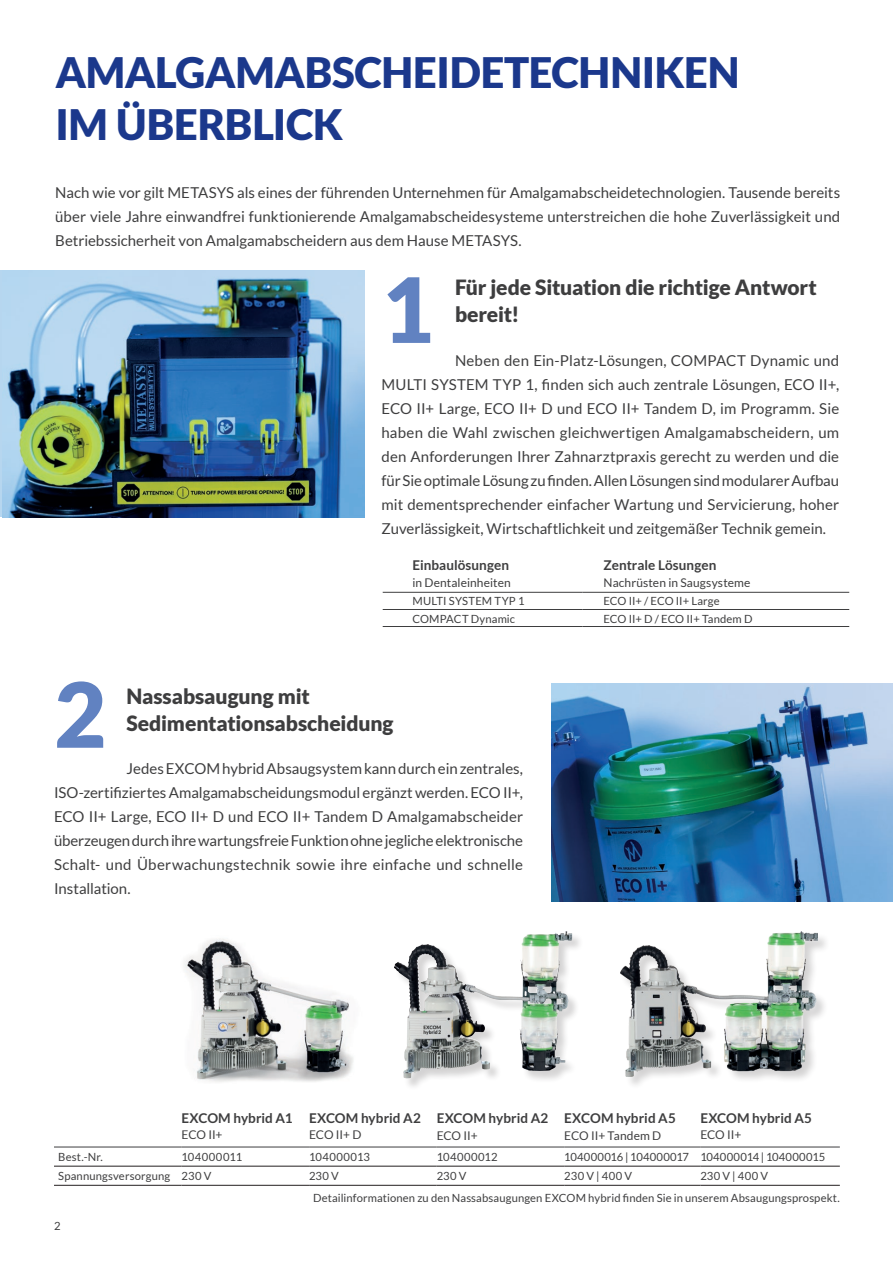
<style>
.page{position:relative;width:893px;height:1263px;background:#fff}
.page>*{position:absolute;margin:0;border:0;box-sizing:border-box;transform-origin:0 0}
.blau{font:900 90px "Lato";color:#6182c1}
.t1{font:900 42px/52.5px "Lato";letter-spacing:-.01em;color:#1b388c}
.t2{font:900 21px "Lato";letter-spacing:-.005em;color:#3e3e3f}
.Blocksatz_Lato_Regular_10_ANTHRA{font:15px/24px "Lato";color:#3e3e3f;text-align:justify}
.Tabelle_Überschrift_Grundschnitt_Lato_Re{font:700 13.5px "Lato";letter-spacing:.005em;color:#3e3e3f}
.Tabelle_Überschrift_Grundschnitt_Lato_Re-2{font:12px "Lato";letter-spacing:.005em;color:#3e3e3f}
.tabelle_Grundschnitt_Lato_Regular_7_5_AN{font:11.25px "Lato";letter-spacing:.01em;color:#3e3e3f}
.tabelle_Grundschnitt_Lato_Regular_7_5_AN-2{font:11.25px "Lato";letter-spacing:.035em;color:#3e3e3f}
</style>
<div class="page">
<img style="left:551px;top:683px;width:342px;height:218px">
<img style="left:184px;top:938px;width:169px;height:144px">
<div style="left:621px;top:931px;width:210px;height:159px;background:#231f20;opacity:.2"></div>
<img style="left:621px;top:931px;width:197px;height:146px">
<div style="left:394px;top:932px;width:190px;height:158px;background:#231f20;opacity:.2"></div>
<img style="left:506px;top:931px;width:60px;height:66px">
<img style="left:3px;top:270px;width:361px;height:247px">
<svg style="left:182px;top:1147px;width:658px;height:19px"></svg>
<hr style="left:54px;top:1166px;width:128px;height:1px;background:#231f20">
<hr style="left:182px;top:1166px;width:127px;height:1px;background:#231f20">
<hr style="left:309px;top:1166px;width:128px;height:1px;background:#231f20">
<hr style="left:437px;top:1166px;width:127px;height:1px;background:#231f20">
<hr style="left:564px;top:1166px;width:136px;height:1px;background:#231f20">
<hr style="left:700px;top:1166px;width:140px;height:1px;background:#231f20">
<hr style="left:54px;top:1146px;width:128px;height:1px;background:#3e3e3f">
<hr style="left:182px;top:1146px;width:127px;height:1px;background:#3e3e3f">
<hr style="left:309px;top:1146px;width:128px;height:1px;background:#3e3e3f">
<hr style="left:437px;top:1146px;width:127px;height:1px;background:#3e3e3f">
<hr style="left:564px;top:1146px;width:136px;height:1px;background:#3e3e3f">
<hr style="left:700px;top:1146px;width:140px;height:1px;background:#3e3e3f">
<hr style="left:54px;top:1185px;width:128px;height:1px;background:#231f20">
<hr style="left:182px;top:1185px;width:127px;height:1px;background:#231f20">
<hr style="left:309px;top:1185px;width:128px;height:1px;background:#231f20">
<hr style="left:437px;top:1185px;width:127px;height:1px;background:#231f20">
<hr style="left:564px;top:1185px;width:136px;height:1px;background:#231f20">
<hr style="left:700px;top:1185px;width:140px;height:1px;background:#231f20">
<hr style="left:383px;top:592px;width:199px;height:1px;background:#3e3e3f">
<hr style="left:582px;top:592px;width:267px;height:1px;background:#3e3e3f">
<hr style="left:383px;top:609px;width:199px;height:1px;background:#3e3e3f">
<hr style="left:383px;top:626px;width:199px;height:1px;background:#3e3e3f">
<hr style="left:582px;top:609px;width:267px;height:1px;background:#3e3e3f">
<hr style="left:582px;top:626px;width:267px;height:1px;background:#3e3e3f">
<p class="t1" style="left:56px;top:45px;width:686px">AMALGAMABSCHEIDETECHNIKEN<br>IM ÜBERBLICK</p>
<p class="Blocksatz_Lato_Regular_10_ANTHRA" style="left:55px;top:180px;width:786px">Nach wie vor gilt METASYS als eines der führenden Unternehmen für Amalgamabscheidetechnologien. Tausende bereits über viele Jahre einwandfrei funktionierende Amalgamabscheidesysteme unterstreichen die hohe Zuverlässigkeit und Betriebssicherheit von Amalgamabscheidern aus dem Hause METASYS.</p>
<p class="blau" style="left:381px;top:257px;width:54px">1</p>
<p class="t2" style="left:455px;top:275px;width:363px">Für jede Situation die richtige Antwort</p>
<p class="t2" style="left:455px;top:302px;width:66px">bereit!</p>
<p class="Blocksatz_Lato_Regular_10_ANTHRA" style="left:381px;top:348px;width:459px;text-indent:74px">Neben den Ein-Platz-Lösungen, COMPACT Dynamic und MULTI SYSTEM TYP 1, finden sich auch zentrale Lösungen, ECO II+, ECO II+ Large, ECO II+ D und ECO II+ Tandem D, im Programm. Sie haben die Wahl zwischen gleichwertigen Amalgamabscheidern, um den Anforderungen Ihrer Zahnarztpraxis gerecht zu werden und die für Sie optimale Lösung zu finden. Allen Lösungen sind modularer Aufbau mit dementsprechender einfacher Wartung und Servicierung, hoher Zuverlässigkeit, Wirtschaftlichkeit und zeitgemäßer Technik gemein.</p>
<p class="blau" style="left:54px;top:662px;width:54px">2</p>
<p class="Tabelle_Überschrift_Grundschnitt_Lato_Re" style="left:412px;top:557px;width:98px">Einbaulösungen</p>
<p class="Tabelle_Überschrift_Grundschnitt_Lato_Re" style="left:603px;top:557px;width:114px">Zentrale Lösungen</p>
<p class="Tabelle_Überschrift_Grundschnitt_Lato_Re-2" style="left:412px;top:576px;width:100px">in Dentaleinheiten</p>
<p class="Tabelle_Überschrift_Grundschnitt_Lato_Re-2" style="left:603px;top:576px;width:148px">Nachrüsten in Saugsysteme</p>
<p class="tabelle_Grundschnitt_Lato_Regular_7_5_AN" style="left:412px;top:595px;width:114px">MULTI SYSTEM TYP 1</p>
<p class="tabelle_Grundschnitt_Lato_Regular_7_5_AN" style="left:603px;top:595px;width:118px">ECO II+ / ECO II+ Large</p>
<p class="tabelle_Grundschnitt_Lato_Regular_7_5_AN" style="left:412px;top:612px;width:104px">COMPACT Dynamic</p>
<p class="tabelle_Grundschnitt_Lato_Regular_7_5_AN" style="left:603px;top:612px;width:150px">ECO II+ D / ECO II+ Tandem D</p>
<p class="t2" style="left:126px;top:684px;width:185px">Nassabsaugung mit</p>
<p class="t2" style="left:126px;top:711px;width:269px">Sedimentationsabscheidung</p>
<p class="Blocksatz_Lato_Regular_10_ANTHRA" style="left:54px;top:756px;width:471px;text-indent:72px">Jedes EXCOM hybrid Absaugsystem kann durch ein zentrales, ISO-zertifiziertes Amalgamabscheidungsmodul ergänzt werden. ECO II+, ECO II+ Large, ECO II+ D und ECO II+ Tandem D Amalgamabscheider überzeugen durch ihre wartungsfreie Funktion ohne jegliche elektronische Schalt- und Überwachungstechnik sowie ihre einfache und schnelle Installation.</p>
<p class="Tabelle_Überschrift_Grundschnitt_Lato_Re" style="left:182px;top:1110px;width:113px">EXCOM hybrid A1</p>
<p class="Tabelle_Überschrift_Grundschnitt_Lato_Re-2" style="left:182px;top:1128px;width:43px">ECO II+</p>
<p class="Tabelle_Überschrift_Grundschnitt_Lato_Re" style="left:309px;top:1110px;width:113px">EXCOM hybrid A2</p>
<p class="Tabelle_Überschrift_Grundschnitt_Lato_Re-2" style="left:309px;top:1128px;width:54px">ECO II+ D</p>
<p class="Tabelle_Überschrift_Grundschnitt_Lato_Re" style="left:437px;top:1111px;width:113px">EXCOM hybrid A2</p>
<p class="Tabelle_Überschrift_Grundschnitt_Lato_Re-2" style="left:437px;top:1129px;width:43px">ECO II+</p>
<p class="Tabelle_Überschrift_Grundschnitt_Lato_Re" style="left:564px;top:1111px;width:113px">EXCOM hybrid A5</p>
<p class="Tabelle_Überschrift_Grundschnitt_Lato_Re-2" style="left:564px;top:1129px;width:99px">ECO II+ Tandem D</p>
<p class="Tabelle_Überschrift_Grundschnitt_Lato_Re" style="left:700px;top:1110px;width:113px">EXCOM hybrid A5</p>
<p class="Tabelle_Überschrift_Grundschnitt_Lato_Re-2" style="left:700px;top:1128px;width:43px">ECO II+</p>
<p class="tabelle_Grundschnitt_Lato_Regular_7_5_AN" style="left:58px;top:1151px;width:46px">Best.-Nr.</p>
<p class="tabelle_Grundschnitt_Lato_Regular_7_5_AN-2" style="left:182px;top:1151px;width:62px">104000011</p>
<p class="tabelle_Grundschnitt_Lato_Regular_7_5_AN-2" style="left:309px;top:1151px;width:62px">104000013</p>
<p class="tabelle_Grundschnitt_Lato_Regular_7_5_AN-2" style="left:437px;top:1151px;width:63px">104000012</p>
<p class="tabelle_Grundschnitt_Lato_Regular_7_5_AN" style="left:564px;top:1151px;width:126px">104000016 | 104000017</p>
<p class="tabelle_Grundschnitt_Lato_Regular_7_5_AN" style="left:700px;top:1151px;width:126px">104000014 | 104000015</p>
<p class="tabelle_Grundschnitt_Lato_Regular_7_5_AN" style="left:58px;top:1170px;width:113px">Spannungsversorgung</p>
<p class="tabelle_Grundschnitt_Lato_Regular_7_5_AN" style="left:182px;top:1170px;width:31px">230 V</p>
<p class="tabelle_Grundschnitt_Lato_Regular_7_5_AN" style="left:309px;top:1170px;width:31px">230 V</p>
<p class="tabelle_Grundschnitt_Lato_Regular_7_5_AN" style="left:437px;top:1170px;width:31px">230 V</p>
<p class="tabelle_Grundschnitt_Lato_Regular_7_5_AN" style="left:564px;top:1170px;width:69px">230 V | 400 V</p>
<p class="tabelle_Grundschnitt_Lato_Regular_7_5_AN" style="left:700px;top:1170px;width:69px">230 V | 400 V</p>
<p class="tabelle_Grundschnitt_Lato_Regular_7_5_AN" style="left:313px;top:1191px;width:528px">Detailinformationen zu den Nassabsaugungen EXCOM hybrid finden Sie in unserem Absaugungsprospekt.</p>
<p class="tabelle_Grundschnitt_Lato_Regular_7_5_AN" style="left:54px;top:1220px;width:8px">2</p>
</div>
